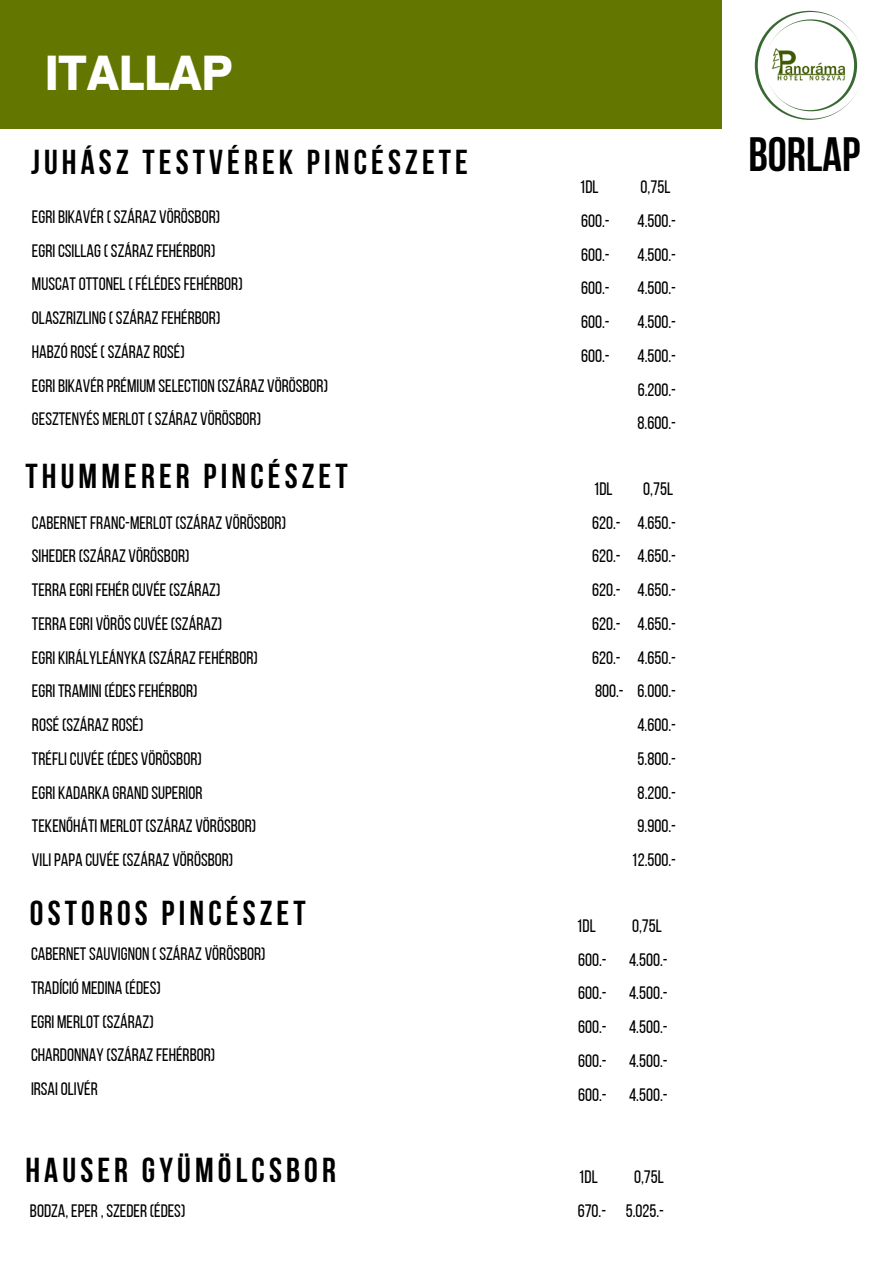
<style>
.page{position:relative;width:894px;height:1264px;background:#fff}
.page>*{position:absolute;margin:0;border:0;box-sizing:border-box;transform-origin:0 0}
.t1{font:700 48px "Bebas Neue";color:#000}
.t2{font:900 45px "Open Sauce One";color:#fff}
.t3{font:700 34.5px "Bebas Neue";letter-spacing:.12em;color:#000}
.t4{font:18px "Bebas Neue";color:#000}
</style>
<div class="page">
<div style="left:0;top:0;width:721px;height:128px;background:#627600"></div>
<svg style="left:754px;top:11px;width:105px;height:109px"></svg>
<img style="left:770px;top:45px;width:78px;height:58px">
<h1 class="t2" style="left:45px;top:45px;width:189px">ITALLAP</h1>
<p class="t3" style="left:31px;top:148px;width:438px">JUHÁSZ TESTVÉREK PINCÉSZETE</p>
<h3 class="t4" style="left:32px;top:209px;width:190px">EGRI BIKAVÉR(SZÁRAZ VÖRÖSBOR)</h3>
<p class="t4" style="left:32px;top:243px;width:185px">EGRI CSILLAG(SZÁRAZFEHÉRBOR)</p>
<p class="t4" style="left:32px;top:277px;width:212px">MUSCATOTTONEL(FÉLÉDESFEHÉRBOR)</p>
<p class="t4" style="left:32px;top:310px;width:190px">OLASZRIZLING(SZÁRAZFEHÉRBOR)</p>
<p class="t4" style="left:32px;top:344px;width:154px">HABZÓROSÉ(SZÁRAZROSÉ)</p>
<p class="t4" style="left:32px;top:378px;width:297px">EGRI BIKAVÉRPRÉMIUM SELECTION (SZÁRAZ VÖRÖSBOR)</p>
<p class="t4" style="left:32px;top:412px;width:230px">GESZTENYÉS MERLOT(SZÁRAZ VÖRÖSBOR)</p>
<p class="t3" style="left:25px;top:462px;width:324px">THUMMERER PINCÉSZET</p>
<p class="t4" style="left:32px;top:515px;width:255px">CABERNET FRANC-MERLOT(SZÁRAZ VÖRÖSBOR)</p>
<p class="t4" style="left:32px;top:549px;width:159px">SIHEDER (SZÁRAZ VÖRÖSBOR)</p>
<h2 class="t4" style="left:32px;top:582px;width:190px">TERRA EGRIFEHÉR CUVÉE (SZÁRAZ)</h2>
<h3 class="t4" style="left:32px;top:616px;width:192px">TERRA EGRI VÖRÖS CUVÉE(SZÁRAZ)</h3>
<p class="t4" style="left:32px;top:650px;width:227px">EGRI KIRÁLYLEÁNYKA (SZÁRAZ FEHÉRBOR)</p>
<p class="t4" style="left:32px;top:684px;width:167px">EGRITRAMINI (ÉDESFEHÉRBOR)</p>
<p class="t4" style="left:32px;top:717px;width:113px">ROSÉ (SZÁRAZ ROSÉ)</p>
<p class="t4" style="left:32px;top:751px;width:171px">TRÉFLICUVÉE (ÉDES VÖRÖSBOR)</p>
<p class="t4" style="left:32px;top:785px;width:172px">EGRI KADARKA GRAND SUPERIOR</p>
<p class="t4" style="left:32px;top:819px;width:226px">TEKENŐHÁTI MERLOT (SZÁRAZ VÖRÖSBOR)</p>
<p class="t4" style="left:32px;top:852px;width:203px">VILIPAPA CUVÉE (SZÁRAZ VÖRÖSBOR)</p>
<p class="t3" style="left:30px;top:899px;width:277px">OSTOROS PINCÉSZET</p>
<p class="t4" style="left:31px;top:946px;width:236px">CABERNETSAUVIGNON (SZÁRAZ VÖRÖSBOR)</p>
<p class="t4" style="left:31px;top:980px;width:131px">TRADÍCIÓ MEDINA (ÉDES)</p>
<p class="t4" style="left:31px;top:1014px;width:124px">EGRI MERLOT(SZÁRAZ)</p>
<p class="t4" style="left:31px;top:1047px;width:185px">CHARDONNAY (SZÁRAZFEHÉRBOR)</p>
<p class="t4" style="left:31px;top:1081px;width:68px">IRSAI OLIVÉR</p>
<p class="t3" style="left:25px;top:1156px;width:312px">HAUSER GYÜMÖLCSBOR</p>
<p class="t4" style="left:30px;top:1202px;width:157px">BODZA, EPER, SZEDER(ÉDES)</p>
<p class="t4" style="left:579px;top:179px;width:21px">1DL</p>
<p class="t4" style="left:640px;top:179px;width:31px">0,75L</p>
<p class="t4" style="left:581px;top:213px;width:30px">600.-</p>
<p class="t4" style="left:637px;top:213px;width:40px">4.500.-</p>
<p class="t4" style="left:581px;top:247px;width:30px">600.-</p>
<p class="t4" style="left:637px;top:247px;width:40px">4.500.-</p>
<p class="t4" style="left:581px;top:281px;width:30px">600.-</p>
<p class="t4" style="left:637px;top:281px;width:40px">4.500.-</p>
<p class="t4" style="left:581px;top:314px;width:30px">600.-</p>
<p class="t4" style="left:637px;top:314px;width:40px">4.500.-</p>
<p class="t4" style="left:581px;top:348px;width:30px">600.-</p>
<p class="t4" style="left:637px;top:348px;width:40px">4.500.-</p>
<p class="t4" style="left:637px;top:382px;width:40px">6.200.-</p>
<p class="t4" style="left:637px;top:416px;width:40px">8.600.-</p>
<p class="t4" style="left:593px;top:481px;width:21px">1DL</p>
<p class="t4" style="left:643px;top:481px;width:31px">0,75L</p>
<p class="t4" style="left:592px;top:515px;width:85px">620.- 4.650.-</p>
<p class="t4" style="left:592px;top:549px;width:85px">620.- 4.650.-</p>
<h3 class="t4" style="left:592px;top:582px;width:85px">620.- 4.650.-</h3>
<p class="t4" style="left:592px;top:616px;width:85px">620.- 4.650.-</p>
<p class="t4" style="left:592px;top:650px;width:85px">620.- 4.650.-</p>
<p class="t4" style="left:595px;top:684px;width:82px">800.- 6.000.-</p>
<p class="t4" style="left:637px;top:717px;width:40px">4.600.-</p>
<p class="t4" style="left:637px;top:751px;width:40px">5.800.-</p>
<h3 class="t4" style="left:637px;top:785px;width:40px">8.200.-</h3>
<p class="t4" style="left:637px;top:819px;width:40px">9.900.-</p>
<p class="t4" style="left:631px;top:852px;width:46px">12.500.-</p>
<p class="t4" style="left:576px;top:918px;width:21px">1DL</p>
<p class="t4" style="left:632px;top:918px;width:31px">0,75L</p>
<p class="t4" style="left:578px;top:952px;width:91px">600.- 4.500.-</p>
<p class="t4" style="left:578px;top:985px;width:91px">600.- 4.500.-</p>
<p class="t4" style="left:578px;top:1019px;width:91px">600.- 4.500.-</p>
<p class="t4" style="left:578px;top:1053px;width:91px">600.- 4.500.-</p>
<p class="t4" style="left:578px;top:1087px;width:91px">600.- 4.500.-</p>
<p class="t4" style="left:578px;top:1169px;width:21px">1DL</p>
<p class="t4" style="left:634px;top:1169px;width:31px">0,75L</p>
<p class="t4" style="left:577px;top:1202px;width:88px">670.- 5.025.-</p>
<p class="t1" style="left:748px;top:134px;width:113px">BORLAP</p>
</div>
